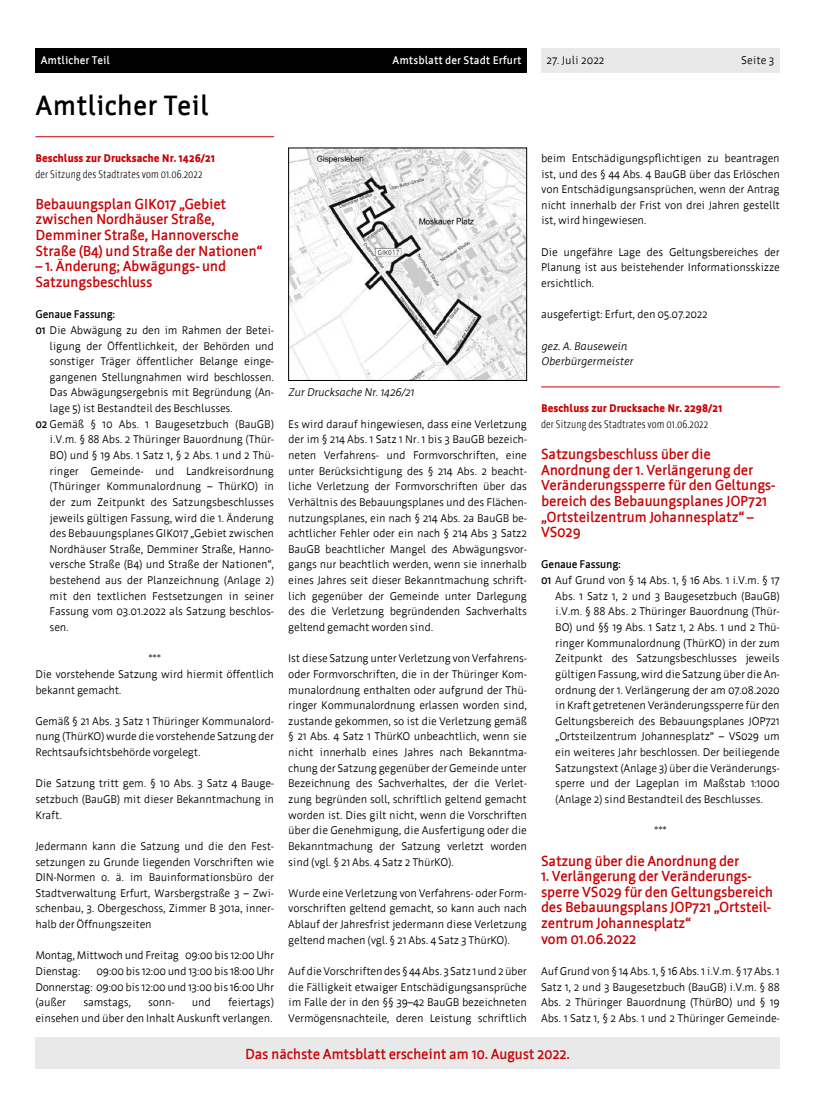
<style>
.page{position:relative;width:833px;height:1117px;background:#fff}
.page>*{position:absolute;margin:0;border:0;box-sizing:border-box;transform-origin:0 0}
.H1-u1schwarz{font:700 27.5px "Werk";color:#000}
.H3-u4{font:700 14.38px/15.6px "Werk";letter-spacing:-.02em;color:#c80205}
.P-Normal{font:11px/15.6px "Werk";letter-spacing:-.02em;color:#000;text-align:justify}
.H2-beschluss{font:11px/15.6px "Werk Condensed";color:#000}
.P-autor{font:italic 11px/15.6px "Werk";letter-spacing:-.02em;color:#000}
.t1{font:700 11px "Werk";color:#fff}
.P-zu{font:700 11px "Werk";letter-spacing:-.02em;color:#000}
.P-Normal-2{font:11px "Werk";color:#000}
.P-Sternchen{font:11px "Werk";color:#000}
.s1{font-family:"Werk";font-weight:900;color:#c80205}
.s2{font-weight:700}
</style>
<div class="page">
<div style="left:541px;top:48px;width:239px;height:25px;background:#e9e9e9"></div>
<div style="left:35px;top:48px;width:492px;height:25px;background:#000"></div>
<div style="left:35px;top:1037px;width:745px;height:31px;background:#e9e9e9"></div>
<hr style="left:35px;top:136px;width:239px;height:1px;background:#c80205">
<hr style="left:541px;top:386px;width:239px;height:1px;background:#c80205">
<img style="left:290px;top:150px;width:235px;height:228px">
<div style="left:288px;top:148px;width:239px;height:232px;border:1px solid #000"></div>
<p class="t1" style="left:41px;top:55px;width:71px">Amtlicher Teil</p>
<p class="t1" style="left:392px;top:55px;width:131px">Amtsblatt der Stadt Erfurt</p>
<p class="P-Normal-2" style="left:546px;top:54px;width:60px">27. Juli 2022</p>
<p class="P-Normal" style="left:741px;top:53px;width:35px">Seite 3</p>
<h1 class="H1-u1schwarz" style="left:35px;top:90px;width:175px">Amtlicher Teil</h1>
<h2 class="H2-beschluss" style="left:35px;top:150px;width:181px"><span class="s1">Beschluss zur Drucksache Nr. 1426/21 </span>der Sitzung des Stadtrates vom 01.06.2022</h2>
<h3 class="H3-u4" style="left:35px;top:196px;width:229px">Bebauungsplan GIK017 „Gebiet zwischen Nordhäuser Straße,<br>Demminer Straße, Hannoversche<br>Straße (B4) und Straße der Nationen“</h3>
<h3 class="H3-u4" style="left:35px;top:259px;width:192px">– 1. Änderung; Abwägungs- und<br>Satzungsbeschluss</h3>
<p class="P-zu" style="left:35px;top:308px;width:81px">Genaue Fassung:</p>
<p class="P-Normal" style="left:50px;top:322px;width:226px;text-indent:-14px"><span class="s2">01</span> Die Abwägung zu den im Rahmen der Betei&shy;ligung der Öffentlichkeit, der Behörden und sonstiger Träger öffentlicher Belange einge&shy;gangenen Stellungnahmen wird beschlossen.<br>Das Abwägungsergebnis mit Begründung (An&shy;lage 5) ist Bestandteil des Beschlusses.</p>
<p class="P-Normal" style="left:50px;top:416px;width:226px;text-indent:-14px"><span class="s2">02</span> Gemäß § 10 Abs. 1 Baugesetzbuch (BauGB) i.V.m. § 88 Abs. 2 Thüringer Bauordnung (Thür-BO) und § 19 Abs. 1 Satz 1, § 2 Abs. 1 und 2 Thü&shy;ringer Gemeinde- und Landkreisordnung (Thüringer Kommunalordnung – ThürKO) in der zum Zeitpunkt des Satzungsbeschlusses jeweils gültigen Fassung, wird die 1. Änderung des Bebauungsplanes GIK017 „Gebiet zwischen Nordhäuser Straße, Demminer Straße, Hanno&shy;versche Straße (B4) und Straße der Nationen“, bestehend aus der Planzeichnung (Anlage 2) mit den textlichen Festsetzungen in seiner Fassung vom 03.01.2022 als Satzung beschlos&shy;sen.</p>
<p class="P-Sternchen" style="left:149px;top:652px;width:14px">***</p>
<p class="P-Normal" style="left:35px;top:666px;width:240px">Die vorstehende Satzung wird hiermit öffentlich bekannt gemacht.</p>
<p class="P-Normal" style="left:35px;top:713px;width:240px">Gemäß § 21 Abs. 3 Satz 1 Thüringer Kommunalord&shy;nung (ThürKO) wurde die vorstehende Satzung der Rechtsaufsichtsbehörde vorgelegt.</p>
<p class="P-Normal" style="left:35px;top:775px;width:240px">Die Satzung tritt gem. § 10 Abs. 3 Satz 4 Bauge&shy;setzbuch (BauGB) mit dieser Bekanntmachung in Kraft.</p>
<p class="P-Normal" style="left:35px;top:838px;width:240px">Jedermann kann die Satzung und die den Fest&shy;setzungen zu Grunde liegenden Vorschriften wie DIN-Normen o. ä. im Bauinformationsbüro der Stadtverwaltung Erfurt, Warsbergstraße 3 – Zwi&shy;schenbau, 3. Obergeschoss, Zimmer B 301a, inner&shy;halb der Öffnungszeiten</p>
<p class="P-Normal" style="left:35px;top:947px;width:240px">Montag, Mittwoch und Freitag 09:00 bis 12:00 Uhr</p>
<p class="P-Normal" style="left:35px;top:963px;width:47px">Dienstag:</p>
<p class="P-Normal" style="left:96px;top:963px;width:179px">09:00 bis 12:00 und 13:00 bis 18:00 Uhr</p>
<p class="P-Normal" style="left:35px;top:978px;width:240px">Donnerstag: 09:00 bis 12:00 und 13:00 bis 16:00 Uhr</p>
<p class="P-Normal" style="left:35px;top:994px;width:32px">(außer</p>
<p class="P-Normal" style="left:83px;top:994px;width:49px">samstags,</p>
<p class="P-Normal" style="left:148px;top:994px;width:28px">sonn-</p>
<p class="P-Normal" style="left:192px;top:994px;width:21px">und</p>
<p class="P-Normal" style="left:35px;top:994px;width:240px;text-align:right">feiertags)<br>einsehen und über den Inhalt Auskunft verlangen.</p>
<p class="P-autor" style="left:288px;top:385px;width:127px">Zur Drucksache Nr. 1426/21</p>
<p class="P-Normal" style="left:288px;top:416px;width:240px">Es wird darauf hingewiesen, dass eine Verletzung der im § 214 Abs. 1 Satz 1 Nr. 1 bis 3 BauGB bezeich&shy;neten Verfahrens- und Formvorschriften, eine unter Berücksichtigung des § 214 Abs. 2 beacht&shy;liche Verletzung der Formvorschriften über das Verhältnis des Bebauungsplanes und des Flächen&shy;nutzungsplanes, ein nach § 214 Abs. 2a BauGB be&shy;achtlicher Fehler oder ein nach § 214 Abs 3 Satz2<br>BauGB beachtlicher Mangel des Abwägungsvor&shy;gangs nur beachtlich werden, wenn sie innerhalb eines Jahres seit dieser Bekanntmachung schrift&shy;lich gegenüber der Gemeinde unter Darlegung des die Verletzung begründenden Sachverhalts geltend gemacht worden sind.</p>
<p class="P-Normal" style="left:288px;top:650px;width:240px">Ist diese Satzung unter Verletzung von Verfahrens&shy;oder Formvorschriften, die in der Thüringer Kom&shy;munalordnung enthalten oder aufgrund der Thü&shy;ringer Kommunalordnung erlassen worden sind, zustande gekommen, so ist die Verletzung gemäß § 21 Abs. 4 Satz 1 ThürKO unbeachtlich, wenn sie nicht innerhalb eines Jahres nach Bekanntma&shy;chung der Satzung gegenüber der Gemeinde unter Bezeichnung des Sachverhaltes, der die Verlet&shy;zung begründen soll, schriftlich geltend gemacht worden ist. Dies gilt nicht, wenn die Vorschriften über die Genehmigung, die Ausfertigung oder die Bekanntmachung der Satzung verletzt worden sind (vgl. § 21 Abs. 4 Satz 2 ThürKO).</p>
<p class="P-Normal" style="left:288px;top:885px;width:240px">Wurde eine Verletzung von Verfahrens- oder Form&shy;vorschriften geltend gemacht, so kann auch nach Ablauf der Jahresfrist jedermann diese Verletzung geltend machen (vgl. § 21 Abs. 4 Satz 3 ThürKO).</p>
<p class="P-Normal" style="left:288px;top:963px;width:240px">Auf die Vorschriften des § 44 Abs. 3 Satz 1 und 2 über die Fälligkeit etwaiger Entschädigungsansprüche im Falle der in den §§ 39–42 BauGB bezeichneten Vermögensnachteile, deren Leistung schriftlich</p>
<p class="P-Normal" style="left:541px;top:150px;width:240px">beim Entschädigungspflichtigen zu beantragen ist, und des § 44 Abs. 4 BauGB über das Erlöschen von Entschädigungsansprüchen, wenn der Antrag nicht innerhalb der Frist von drei Jahren gestellt ist, wird hingewiesen.</p>
<p class="P-Normal" style="left:541px;top:244px;width:240px">Die ungefähre Lage des Geltungsbereiches der Planung ist aus beistehender Informationsskizze ersichtlich.</p>
<p class="P-Normal" style="left:541px;top:306px;width:168px">ausgefertigt: Erfurt, den 05.07.2022</p>
<p class="P-autor" style="left:541px;top:338px;width:94px">gez. A. Bausewein<br>Oberbürgermeister</p>
<h2 class="H2-beschluss" style="left:541px;top:400px;width:183px"><span class="s1">Beschluss zur Drucksache Nr. 2298/21 </span>der Sitzung des Stadtrates vom 01.06.2022</h2>
<h3 class="H3-u4" style="left:541px;top:446px;width:236px">Satzungsbeschluss über die<br>Anordnung der 1. Verlängerung der<br>Veränderungssperre für den Geltungs&shy;bereich des Bebauungsplanes JOP721 „Ortsteilzentrum Johannesplatz“ –<br>VS029</h3>
<p class="P-zu" style="left:541px;top:558px;width:81px">Genaue Fassung:</p>
<p class="P-Normal" style="left:555px;top:572px;width:226px;text-indent:-14px"><span class="s2">01</span> Auf Grund von § 14 Abs. 1, § 16 Abs. 1 i.V.m. § 17<br>Abs. 1 Satz 1, 2 und 3 Baugesetzbuch (BauGB) i.V.m. § 88 Abs. 2 Thüringer Bauordnung (Thür-BO) und §§ 19 Abs. 1 Satz 1, 2 Abs. 1 und 2 Thü&shy;ringer Kommunalordnung (ThürKO) in der zum Zeitpunkt des Satzungsbeschlusses jeweils gültigen Fassung, wird die Satzung über die An&shy;ordnung der 1. Verlängerung der am 07.08.2020 in Kraft getretenen Veränderungssperre für den Geltungsbereich des Bebauungsplanes JOP721 „Ortsteilzentrum Johannesplatz“ – VS029 um ein weiteres Jahr beschlossen. Der beiliegende Satzungstext (Anlage 3) über die Veränderungs&shy;sperre und der Lageplan im Maßstab 1:1000 (Anlage 2) sind Bestandteil des Beschlusses.</p>
<p class="P-Sternchen" style="left:654px;top:824px;width:14px">***</p>
<h3 class="H3-u4" style="left:541px;top:852px;width:200px">Satzung über die Anordnung der</h3>
<h3 class="H3-u4" style="left:541px;top:868px;width:234px">1. Verlängerung der Veränderungs&shy;sperre VS029 für den Geltungsbereich des Bebauungsplans JOP721 „Ortsteil&shy;zentrum Johannesplatz“<br>vom 01.06.2022</h3>
<p class="P-Normal" style="left:541px;top:963px;width:240px">Auf Grund von § 14 Abs. 1, § 16 Abs. 1 i.V.m. § 17 Abs. 1<br>Satz 1, 2 und 3 Baugesetzbuch (BauGB) i.V.m. § 88<br>Abs. 2 Thüringer Bauordnung (ThürBO) und § 19<br>Abs. 1 Satz 1, § 2 Abs. 1 und 2 Thüringer Gemeinde-</p>
<h2 class="H3-u4" style="left:245px;top:1045px;width:326px">Das nächste Amtsblatt erscheint am 10. August 2022.</h2>
</div>
